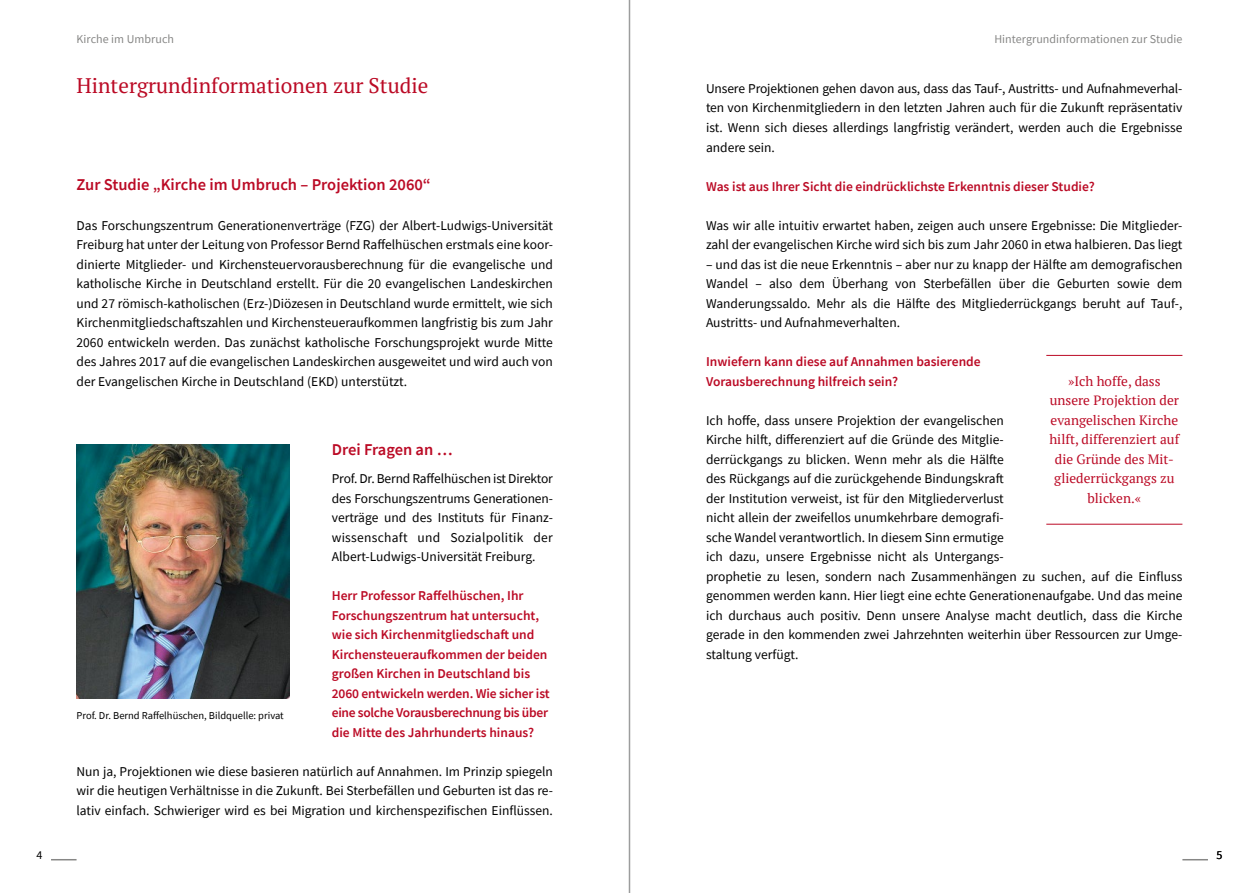
<style>
.page{position:relative;width:1259px;height:893px;background:#fff}
.page>*{position:absolute;margin:0;border:0;box-sizing:border-box;transform-origin:0 0}
.t1{font:21px "PT Serif";color:#bb0a25}
.t2{font:600 16.5px "Source Sans Pro";color:#bb0a25}
.Fließtext{font:13.5px/19.5px "Source Sans Pro";color:#000;text-align:justify}
.t3{font:600 13.5px/19.5px "Source Sans Pro";color:#bb0a25}
.t4{font:13.5px/19.5px "PT Serif";color:#bb0a25;text-align:center}
.t5{font:12px "Source Sans Pro";letter-spacing:.005em;color:#878786}
.t6{font:12px "Source Sans Pro";color:#000}
.t7{font:10.5px "Source Sans Pro";color:#000}
</style>
<div class="page">
<svg style="left:1182px;top:859px;width:26px;height:1px"></svg>
<svg style="left:51px;top:859px;width:26px;height:1px"></svg>
<hr style="left:1046px;top:355px;width:136px;height:1px;background:#bb0a25">
<hr style="left:1046px;top:524px;width:136px;height:1px;background:#bb0a25">
<img style="left:77px;top:444px;width:212px;height:255px">
<hr style="left:629px;top:0;width:1px;height:893px;background:#9c9d9d">
<p class="t5" style="left:77px;top:31px;width:99px">Kirche im Umbruch</p>
<p class="t5" style="left:994px;top:31px;width:189px">Hintergrundinformationen zur Studie</p>
<h1 class="t1" style="left:77px;top:72px;width:353px">Hintergrundinformationen zur Studie</h1>
<h2 class="t2" style="left:77px;top:174px;width:356px">Zur Studie „Kirche im Umbruch – Projektion 2060“</h2>
<p class="Fließtext" style="left:77px;top:215px;width:478px">Das Forschungszentrum Generationenverträge (FZG) der Albert-Ludwigs-Universität Freiburg hat unter der Leitung von Professor Bernd Raffelhüschen erstmals eine koor&shy;dinierte Mitglieder- und Kirchensteuervorausberechnung für die evangelische und katholische Kirche in Deutschland erstellt. Für die 20 evangelischen Landeskirchen und 27 römisch-katholischen (Erz-)Diözesen in Deutschland wurde ermittelt, wie sich Kirchenmitgliedschaftszahlen und Kirchensteueraufkommen langfristig bis zum Jahr 2060 entwickeln werden. Das zunächst katholische Forschungsprojekt wurde Mitte des Jahres 2017 auf die evangelischen Landeskirchen ausgeweitet und wird auch von der Evangelischen Kirche in Deutschland (EKD) unterstützt.</p>
<h2 class="t2" style="left:332px;top:438px;width:122px">Drei Fragen an …</h2>
<p class="Fließtext" style="left:332px;top:469px;width:223px">Prof. Dr. Bernd Raffelhüschen ist Direktor des Forschungszentrums Generationen&shy;verträge und des Instituts für Finanz&shy;wissenschaft und Sozialpolitik der Albert-Ludwigs-Universität Freiburg.</p>
<h3 class="t3" style="left:332px;top:586px;width:219px">Herr Professor Raffelhüschen, Ihr Forschungszentrum hat untersucht, wie sich Kirchenmitgliedschaft und Kirchensteueraufkommen der beiden großen Kirchen in Deutschland bis 2060 entwickeln werden. Wie sicher ist eine solche Vorausberechnung bis über die Mitte des Jahrhunderts hinaus?</h3>
<p class="Fließtext" style="left:77px;top:761px;width:478px">Nun ja, Projektionen wie diese basieren natürlich auf Annahmen. Im Prinzip spiegeln wir die heutigen Verhältnisse in die Zukunft. Bei Sterbefällen und Geburten ist das re&shy;lativ einfach. Schwieriger wird es bei Migration und kirchenspezifischen Einflüssen.</p>
<p class="t7" style="left:77px;top:709px;width:209px">Prof. Dr. Bernd Raffelhüschen, Bildquelle: privat</p>
<p class="Fließtext" style="left:706px;top:79px;width:478px">Unsere Projektionen gehen davon aus, dass das Tauf-, Austritts- und Aufnahmeverhal&shy;ten von Kirchenmitgliedern in den letzten Jahren auch für die Zukunft repräsentativ ist. Wenn sich dieses allerdings langfristig verändert, werden auch die Ergebnisse andere sein.</p>
<h3 class="t3" style="left:706px;top:176px;width:390px">Was ist aus Ihrer Sicht die eindrücklichste Erkenntnis dieser Studie?</h3>
<p class="Fließtext" style="left:706px;top:215px;width:478px">Was wir alle intuitiv erwartet haben, zeigen auch unsere Ergebnisse: Die Mitglieder&shy;zahl der evangelischen Kirche wird sich bis zum Jahr 2060 in etwa halbieren. Das liegt</p>
<p class="Fließtext" style="left:706px;top:254px;width:478px">– und das ist die neue Erkenntnis – aber nur zu knapp der Hälfte am demografischen Wandel – also dem Überhang von Sterbefällen über die Geburten sowie dem Wanderungssaldo. Mehr als die Hälfte des Mitgliederrückgangs beruht auf Tauf-, Austritts- und Aufnahmeverhalten.</p>
<h3 class="t3" style="left:706px;top:352px;width:276px">Inwiefern kann diese auf Annahmen basierende<br>Vorausberechnung hilfreich sein?</h3>
<p class="Fließtext" style="left:706px;top:410px;width:478px;text-align:left">Ich hoffe, dass unsere Projektion der evangelischen<br>Kirche hilft, differenziert auf die Gründe des Mitglie-<br>derrückgangs zu blicken. Wenn mehr als die Hälfte<br>des Rückgangs auf die zurückgehende Bindungskraft<br>der Institution verweist, ist für den Mitgliederverlust<br>nicht allein der zweifellos unumkehrbare demografi-<br>sche Wandel verantwortlich. In diesem Sinn ermutige<br>ich dazu, unsere Ergebnisse nicht als Untergangs-<br>prophetie zu lesen, sondern nach Zusammenhängen zu suchen, auf die Einfluss genommen werden kann. Hier liegt eine echte Generationenaufgabe. Und das meine ich durchaus auch positiv. Denn unsere Analyse macht deutlich, dass die Kirche gerade in den kommenden zwei Jahrzehnten weiterhin über Ressourcen zur Umge&shy;staltung verfügt.</p>
<p class="t4" style="left:1049px;top:371px;width:131px">»Ich hoffe, dass unsere Projektion der evangelischen Kirche hilft, differenziert auf die Gründe des Mit&shy;gliederrückgangs zu blicken.«</p>
<p class="t6" style="left:37px;top:848px;width:7px">4</p>
<p class="t6" style="left:1216px;top:848px;width:7px">5</p>
</div>
